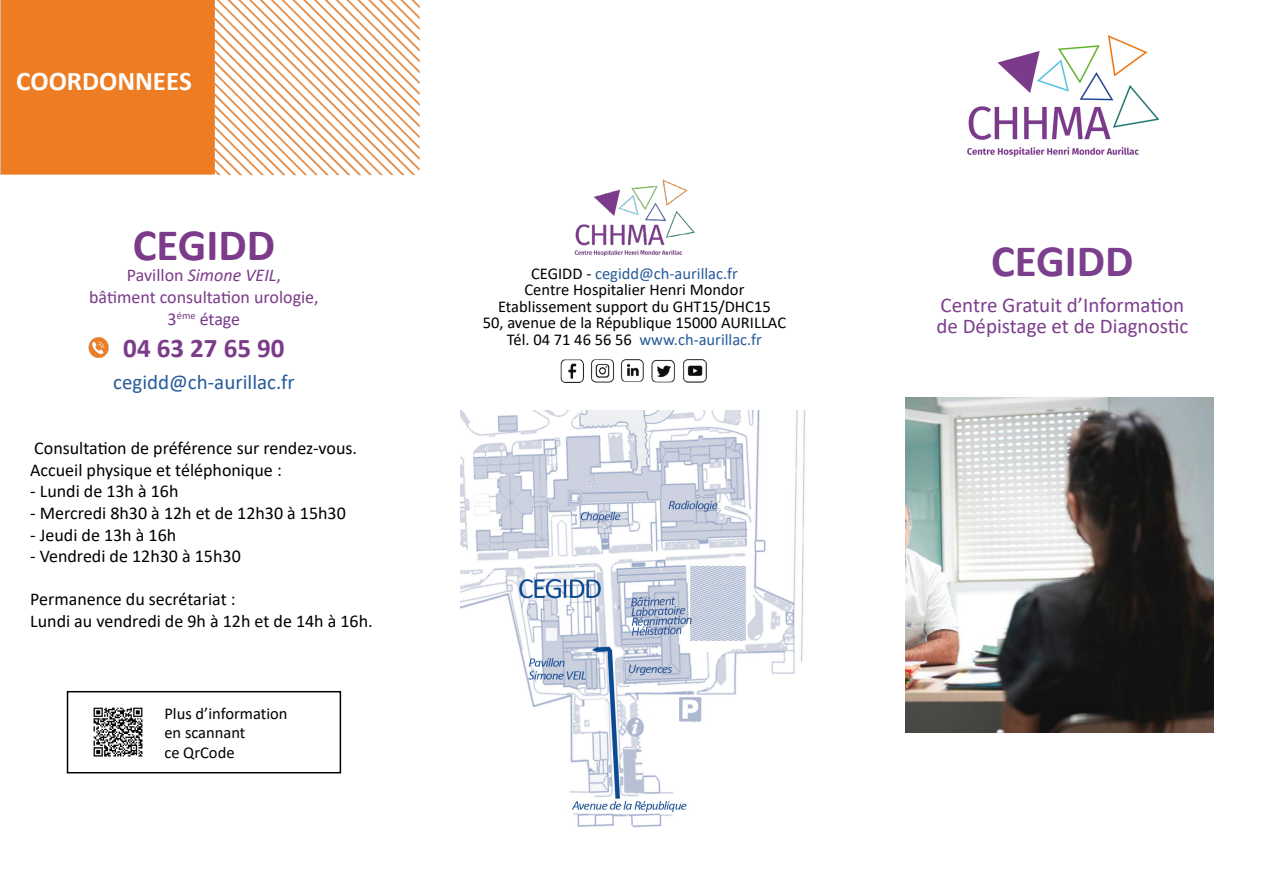
<style>
.page{position:relative;width:1263px;height:893px;background:#fff}
.page>*{position:absolute;margin:0;border:0;box-sizing:border-box;transform-origin:0 0}
.t1{font:700 45px "Calibri";color:#7c3f8d}
.t2{font:700 45px "Calibri";color:#7b3a8a}
.t3{font:700 27px "Calibri";color:#fff}
.t4{font:700 27px "Calibri";color:#7b3a8a}
.t5{font:21px/21px "Calibri";color:#7c3f8d}
.t6{font:21px "Calibri";color:#275b9b}
.t7{font:18px/21.6px "Calibri";color:#000}
.t8{font:18px/21.6px "Calibri";color:#7b3a8a;text-align:center}
.t9{font:16.5px/16.5px "Calibri";color:#000;text-align:center}
.s1{font-style:italic}
.s2{color:#275b9b}
</style>
<div class="page">
<div style="left:67px;top:691px;width:274px;height:82px;border:2px solid #000"></div>
<img style="left:0;top:0;width:420px;height:176px">
<img style="left:88px;top:337px;width:21px;height:21px">
<img style="left:905px;top:397px;width:308px;height:335px">
<img style="left:574px;top:179px;width:121px;height:77px">
<img style="left:93px;top:707px;width:50px;height:50px">
<img style="left:560px;top:359px;width:24px;height:24px">
<img style="left:591px;top:359px;width:23px;height:24px">
<img style="left:620px;top:359px;width:24px;height:23px">
<img style="left:651px;top:359px;width:24px;height:24px">
<img style="left:683px;top:359px;width:24px;height:24px">
<img style="left:461px;top:410px;width:344px;height:418px">
<img style="left:967px;top:35px;width:191px;height:122px">
<h2 class="t3" style="left:16px;top:62px;width:177px">COORDONNEES</h2>
<h1 class="t2" style="left:133px;top:213px;width:144px">CEGIDD</h1>
<p class="t8" style="left:89px;top:264px;width:231px">Pavillon <span class="s1">Simone VEIL</span>,<br>bâtiment consultation urologie,<br>3<sup>éme</sup> étage</p>
<h2 class="t4" style="left:123px;top:329px;width:163px">04 63 27 65 90</h2>
<p class="t6" style="left:113px;top:368px;width:183px">cegidd@ch-aurillac.fr</p>
<p class="t7" style="left:30px;top:437px;width:328px">Consultation de préférence sur rendez-vous.<br>Accueil physique et téléphonique :</p>
<p class="t7" style="left:30px;top:480px;width:150px">- Lundi de 13h à 16h</p>
<p class="t7" style="left:30px;top:502px;width:317px">- Mercredi 8h30 à 12h et de 12h30 à 15h30</p>
<p class="t7" style="left:30px;top:523px;width:148px">- Jeudi de 13h à 16h</p>
<p class="t7" style="left:30px;top:545px;width:212px">- Vendredi de 12h30 à 15h30</p>
<p class="t7" style="left:30px;top:588px;width:344px">Permanence du secrétariat :<br>Lundi au vendredi de 9h à 12h et de 14h à 16h.</p>
<p class="t9" style="left:164px;top:703px;width:125px;line-height:19.8px;text-align:left">Plus d’information en scannant<br>ce QrCode</p>
<p class="t9" style="left:483px;top:264px;width:305px">CEGIDD - <span class="s2">cegidd@ch-aurillac.fr<br></span>Centre Hospitalier Henri Mondor Etablissement support du GHT15/DHC15<br>50, avenue de la République 15000 AURILLAC Tél. 04 71 46 56 56 <span class="s2">www.ch-aurillac.fr</span></p>
<h1 class="t1" style="left:991px;top:230px;width:144px">CEGIDD</h1>
<p class="t5" style="left:936px;top:294px;width:253px">Centre Gratuit d’Information de Dépistage et de Diagnostic</p>
</div>
